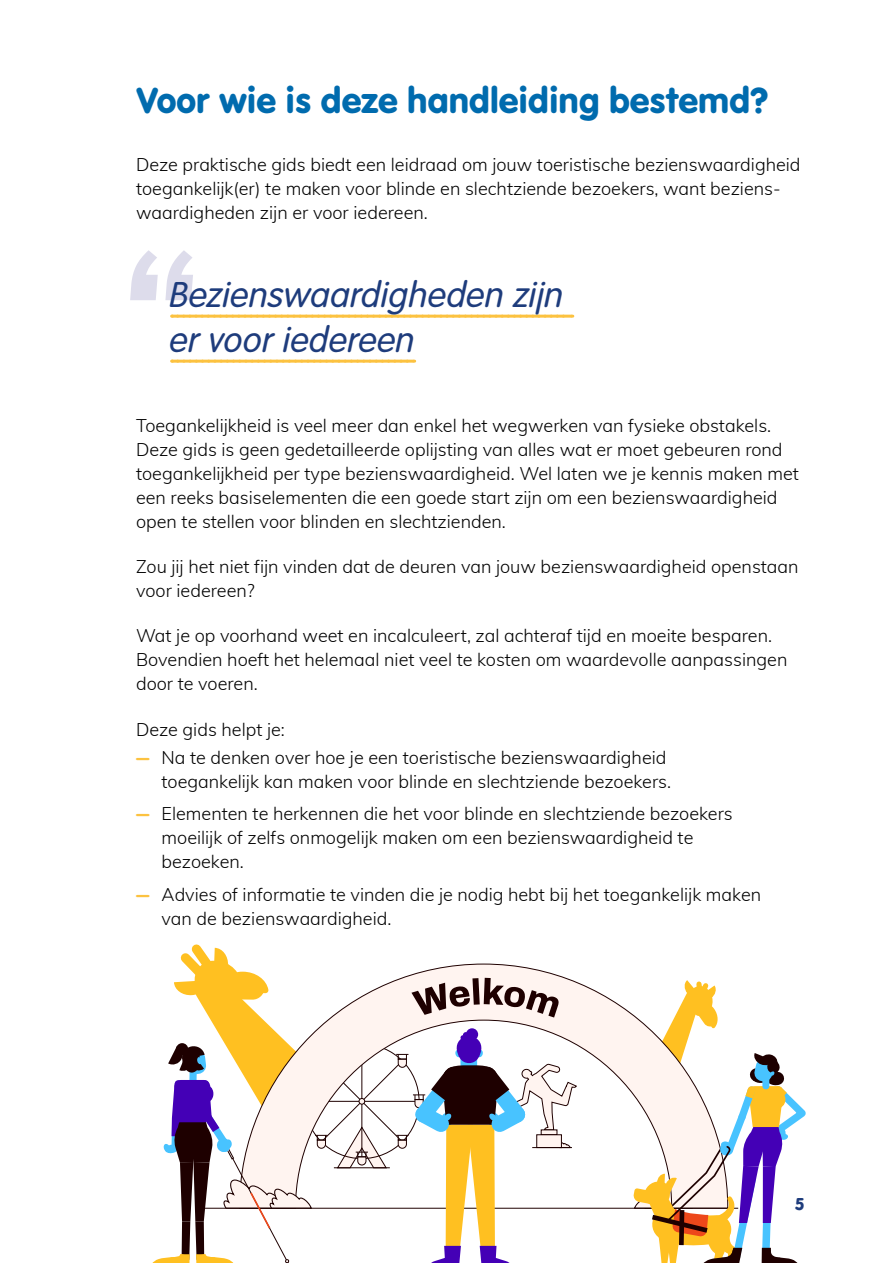
<style>
.page{position:relative;width:893px;height:1263px;background:#fff}
.page>*{position:absolute;margin:0;border:0;box-sizing:border-box;transform-origin:0 0}
.t1{font:italic 300 37.5px/45px "VAG Rundschrift D";letter-spacing:.01em;color:#1e3c7c}
.t2{font:37.5px "VAG Rundschrift D";color:#006bae}
.t3{font:300 18px/24px "Muli";color:#000}
.t4{font:18px "VAG Rundschrift D";color:#1e3c7c}
.s1{font-family:"VAG Rundschrift D";font-weight:400;color:#fcc240}
</style>
<div class="page">
<svg style="left:577px;top:982px;width:56px;height:226px"></svg>
<hr style="left:202px;top:1208px;width:536px;height:1px;background:#1e0000">
<svg style="left:633px;top:980px;width:173px;height:283px"></svg>
<svg style="left:152px;top:944px;width:425px;height:319px"></svg>
<div style="left:176px;top:1043px;width:12px;height:12px;background:#1e0000;border-radius:50%"></div>
<svg style="left:130px;top:250px;width:63px;height:50px"></svg>
<svg style="left:172px;top:315px;width:401px;height:3px"></svg>
<svg style="left:172px;top:360px;width:243px;height:3px"></svg>
<h1 class="t2" style="left:136px;top:78px;width:634px">Voor wie is deze handleiding bestemd?</h1>
<p class="t3" style="left:136px;top:151px;width:666px">Deze praktische gids biedt een leidraad om jouw toeristische bezienswaardigheid toegankelijk(er) te maken voor blinde en slechtziende bezoekers, want beziens&shy;waardigheden zijn er voor iedereen.</p>
<h1 class="t1" style="left:170px;top:271px;width:395px">Bezienswaardigheden zijn er voor iedereen</h1>
<p class="t3" style="left:136px;top:413px;width:664px">Toegankelijkheid is veel meer dan enkel het wegwerken van fysieke obstakels.<br>Deze gids is geen gedetailleerde oplijsting van alles wat er moet gebeuren rond toegankelijkheid per type bezienswaardigheid. Wel laten we je kennis maken met een reeks basiselementen die een goede start zijn om een bezienswaardigheid open te stellen voor blinden en slechtzienden.</p>
<p class="t3" style="left:136px;top:554px;width:664px">Zou jij het niet fijn vinden dat de deuren van jouw bezienswaardigheid openstaan voor iedereen?</p>
<p class="t3" style="left:136px;top:623px;width:653px">Wat je op voorhand weet en incalculeert, zal achteraf tijd en moeite besparen.<br>Bovendien hoeft het helemaal niet veel te kosten om waardevolle aanpassingen door te voeren.</p>
<p class="t3" style="left:136px;top:714px;width:532px;line-height:28.2px">Deze gids helpt je:<br><span class="s1">―</span> Na te denken over hoe je een toeristische bezienswaardigheid</p>
<p class="t3" style="left:136px;top:764px;width:598px;line-height:32.5px;text-indent:26px">toegankelijk kan maken voor blinde en slechtziende bezoekers.<br><span class="s1">―</span> Elementen te herkennen die het voor blinde en slechtziende bezoekers</p>
<p class="t3" style="left:162px;top:825px;width:533px">moeilijk of zelfs onmogelijk maken om een bezienswaardigheid te bezoeken.</p>
<p class="t3" style="left:162px;top:881px;width:601px;text-indent:-26px"><span class="s1">―</span> Advies of informatie te vinden die je nodig hebt bij het toegankelijk maken van de bezienswaardigheid.</p>
<p class="t4" style="left:795px;top:1193px;width:11px">5</p>
</div>
